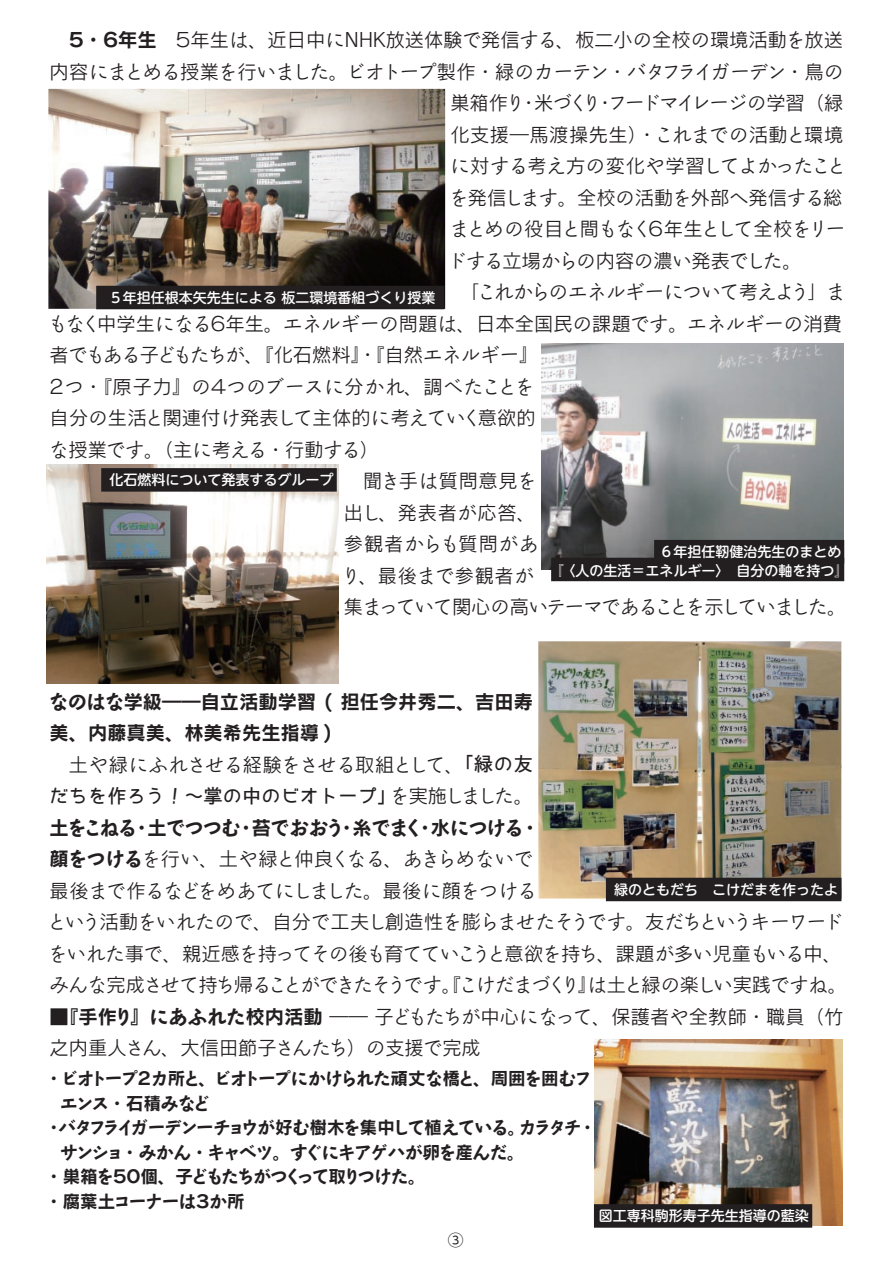
<style>
.page{position:relative;width:893px;height:1265px;background:#fff}
.page>*{position:absolute;margin:0;border:0;box-sizing:border-box;transform-origin:0 0}
.t1{font:19.25px/31.5px "Rodin Bokutoh Pro M";letter-spacing:-.015em;color:#231f20}
.t2{font:19.25px "Rodin Bokutoh Pro M";letter-spacing:.005em;color:#231f20}
.t3{font:19.25px "Rodin Bokutoh Pro M";letter-spacing:-.04em;color:#231f20}
.t4{font:19.25px "Rodin Bokutoh Pro M";letter-spacing:-.045em;color:#231f20}
.t5{font:19.25px "Rodin Bokutoh Pro M";letter-spacing:.05em;color:#231f20}
.t6{font:19.25px "Rodin Bokutoh Pro M";letter-spacing:.01em;color:#231f20}
.t7{font:19.25px "Rodin Bokutoh Pro M";letter-spacing:-.09em;color:#231f20}
.t8{font:19.25px "Rodin Bokutoh Pro M";letter-spacing:-.08em;color:#231f20}
.t9{font:19.25px "Rodin Bokutoh Pro M";letter-spacing:.025em;color:#231f20}
.t10{font:19.25px "Rodin Bokutoh Pro M";letter-spacing:.035em;color:#231f20}
.t11{font:19.25px "Rodin Bokutoh Pro M";letter-spacing:.045em;color:#231f20}
.t12{font:19.25px "Rodin Bokutoh Pro M";letter-spacing:.03em;color:#231f20}
.t13{font:17.5px "Rodin Bokutoh Pro B";letter-spacing:-.08em;color:#231f20}
.t14{font:17.5px "Rodin Bokutoh Pro B";letter-spacing:-.045em;color:#231f20}
.t15{font:17.5px "Rodin Bokutoh Pro B";letter-spacing:-.11em;color:#231f20}
.t16{font:17.5px "Rodin Bokutoh Pro B";letter-spacing:-.06em;color:#231f20}
.t17{font:15.75px "UD Shin M Go Pro";color:#231f20}
.t18{font:500 14px/19.2px "UD Shin M Go Pro";color:#fff}
.s1{font-family:"Rodin Bokutoh Pro B"}
.s2{font-family:"Bokutachino Gothic"}
</style>
<div class="page">
<img style="left:46px;top:465px;width:293px;height:219px">
<img style="left:541px;top:343px;width:302px;height:227px">
<img style="left:595px;top:1040px;width:248px;height:185px">
<img style="left:48px;top:89px;width:397px;height:220px">
<div style="left:96px;top:286px;width:348px;height:23px;background:#231f20"></div>
<div style="left:654px;top:540px;width:190px;height:23px;background:#231f20"></div>
<div style="left:551px;top:558px;width:293px;height:23px;background:#231f20"></div>
<div style="left:101px;top:468px;width:236px;height:24px;background:#231f20"></div>
<img style="left:538px;top:641px;width:303px;height:257px">
<div style="left:606px;top:878px;width:235px;height:23px;background:#231f20"></div>
<div style="left:594px;top:1204px;width:218px;height:24px;background:#231f20"></div>
<p class="t1" style="left:67px;top:23px;width:778px"><span class="s1">５・６年生</span>　５年生は、近日中にＮＨＫ放送体験で発信する、板二小の全校の環境活動を放送</p>
<p class="t1" style="left:50px;top:55px;width:795px">内容にまとめる授業を行いました。ビオトープ製作・緑のカーテン・バタフライガーデン・鳥の</p>
<p class="t7" style="left:450px;top:90px;width:394px">巣箱作り・米づくり・フードマイレージの学習（緑</p>
<p class="t9" style="left:450px;top:122px;width:394px">化支援―馬渡操先生）・これまでの活動と環境</p>
<p class="t1" style="left:450px;top:149px;width:397px">に対する考え方の変化や学習してよかったこと</p>
<p class="t1" style="left:449px;top:181px;width:395px">を発信します。全校の活動を外部へ発信する総</p>
<p class="t8" style="left:450px;top:216px;width:397px">まとめの役目と間もなく６年生として全校をリー</p>
<p class="t1" style="left:448px;top:244px;width:355px">ドする立場からの内容の濃い発表でした。</p>
<p class="t1" style="left:450px;top:275px;width:397px">　「これからのエネルギーについて考えよう」ま</p>
<p class="t2" style="left:48px;top:311px;width:795px">もなく中学生になる６年生。エネルギーの問題は、日本全国民の課題です。エネルギーの消費</p>
<p class="t3" style="left:50px;top:342px;width:490px">者でもある子どもたちが、『化石燃料』・『自然エネルギー』</p>
<p class="t5" style="left:47px;top:374px;width:488px">２つ・『原子力』の４つのブースに分かれ、調べたことを</p>
<p class="t6" style="left:50px;top:405px;width:488px">自分の生活と関連付け発表して主体的に考えていく意欲的</p>
<p class="t1" style="left:50px;top:433px;width:331px">な授業です。（主に考える・行動する）</p>
<p class="t10" style="left:344px;top:468px;width:194px">　聞き手は質問意見を</p>
<p class="t10" style="left:344px;top:500px;width:194px">出し、発表者が応答、</p>
<p class="t11" style="left:344px;top:531px;width:196px">参観者からも質問があ</p>
<p class="t12" style="left:342px;top:563px;width:194px">り、最後まで参観者が</p>
<p class="t4" style="left:344px;top:594px;width:504px">集まっていて関心の高いテーマであることを示していました。</p>
<p class="t18" style="left:109px;top:287px;width:328px">５年担任根本矢先生による 板二環境番組づくり授業</p>
<p class="t18" style="left:109px;top:470px;width:225px">化石燃料について発表するグループ</p>
<p class="t18" style="left:550px;top:541px;width:300px;text-indent:110px">６年担任靭健治先生のまとめ『 〈人の生活＝エネルギー〉　自分の軸を持つ』</p>
<p class="t1" style="left:47px;top:685px;width:801px"><span class="s1">なのはな学級――自立活動学習 ( 担任今井秀二、吉田寿<br>美、内藤真美、林美希先生指導 )<br></span>　土や緑にふれさせる経験をさせる取組として、<span class="s2">「緑の友<br>だちを作ろう！～掌の中のビオトープ」</span>を実施しました。<br><span class="s1">土をこねる・土でつつむ・苔でおおう・糸でまく・水につける・<br>顔をつける</span>を行い、土や緑と仲良くなる、あきらめないで<br>最後まで作るなどをめあてにしました。最後に顔をつける<br>という活動をいれたので、自分で工夫し創造性を膨らませたそうです。友だちというキーワードをいれた事で、親近感を持ってその後も育てていこうと意欲を持ち、課題が多い児童もいる中、みんな完成させて持ち帰ることができたそうです。『こけだまづくり』は土と緑の楽しい実践ですね。</p>
<p class="t1" style="left:50px;top:1000px;width:795px">■<span class="s1">『手作り』にあふれた校内活動</span> ―― 子どもたちが中心になって、保護者や全教師・職員（竹之内重人さん、大信田節子さんたち）の支援で完成</p>
<p class="t13" style="left:45px;top:1067px;width:548px">・ビオトープ２カ所と、ビオトープにかけられた頑丈な橋と、周囲を囲むフ</p>
<p class="t16" style="left:60px;top:1091px;width:168px">エンス・石積みなど　</p>
<p class="t13" style="left:45px;top:1116px;width:552px">・バタフライガーデンーチョウが好む樹木を集中して植えている。カラタチ・</p>
<p class="t14" style="left:60px;top:1140px;width:466px">サンショ・みかん・キャベツ。すぐにキアゲハが卵を産んだ。</p>
<p class="t15" style="left:45px;top:1165px;width:382px">・巣箱を５０個、子どもたちがつくって取りつけた。</p>
<p class="t16" style="left:45px;top:1189px;width:201px">・腐葉土コーナーは３か所</p>
<p class="t18" style="left:614px;top:879px;width:225px">緑のともだち　こけだまを作ったよ</p>
<p class="t18" style="left:599px;top:1206px;width:211px">図工専科駒形寿子先生指導の藍染</p>
<p class="t17" style="left:448px;top:1227px;width:17px">③</p>
</div>
